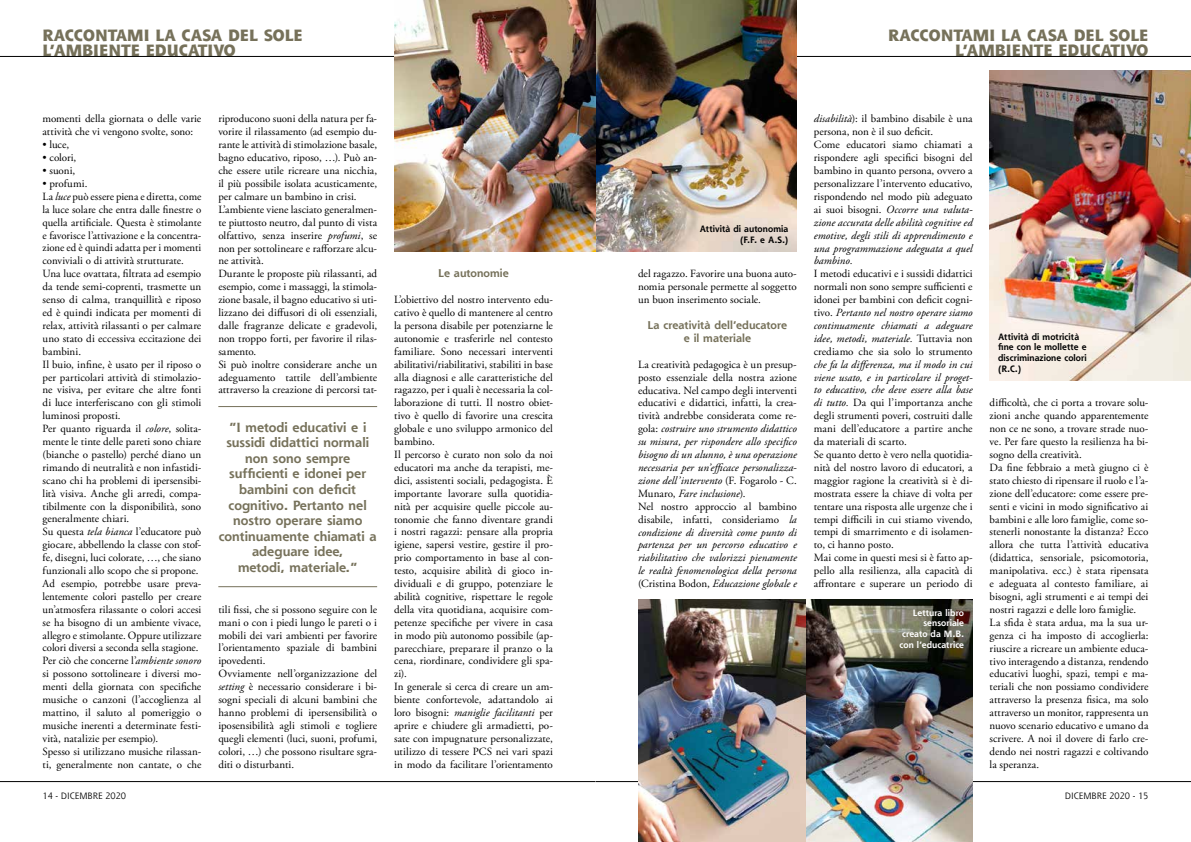
<style>
.page{position:relative;width:1191px;height:842px;background:#fff}
.page>*{position:absolute;margin:0;border:0;box-sizing:border-box;transform-origin:0 0}
.t1{font:800 16px/15.5px "Shannon";color:#76715a;text-align:right}
.t2{font:700 13px/15.6px "Shannon";color:#76715a;text-align:center}
.t3{font:11px/12.9px "Adobe Garamond Pro";letter-spacing:.005em;color:#000}
.t4{font:italic 11px/12.9px "Adobe Garamond Pro";letter-spacing:.005em;color:#000}
.t5{font:700 11px/12.9px "Shannon";color:#76715a;text-align:center}
.t6{font:700 9px/10.8px "Shannon";letter-spacing:.005em;color:#000}
.t7{font:700 9px/10.8px "Shannon";letter-spacing:.005em;color:#fff;text-align:right}
.t8{font:9px "Shannon";color:#000}
.s1{font-style:italic}
.s2{font-style:normal}
</style>
<div class="page">
<img style="left:989px;top:71px;width:202px;height:309px">
<hr style="left:218px;top:586px;width:159px;height:1px;background:#76715a">
<hr style="left:218px;top:406px;width:159px;height:1px;background:#76715a">
<hr style="left:0;top:781px;width:595px;height:1px;background:#000">
<hr style="left:595px;top:781px;width:596px;height:1px;background:#000">
<hr style="left:0;top:56px;width:595px;height:1px;background:#000">
<hr style="left:595px;top:56px;width:596px;height:1px;background:#000">
<img style="left:638px;top:600px;width:334px;height:242px">
<img style="left:394px;top:0;width:403px;height:251px">
<h1 class="t1" style="left:43px;top:27px;width:262px;text-align:left">RACCONTAMI LA CASA DEL SOLE<br>L’AMBIENTE EDUCATIVO</h1>
<p class="t3" style="left:43px;top:113px;width:160px">momenti della giornata o delle varie attività che vi vengono svolte, sono:</p>
<p class="t3" style="left:43px;top:139px;width:28px">• luce,</p>
<p class="t3" style="left:43px;top:152px;width:35px">• colori,</p>
<p class="t3" style="left:43px;top:165px;width:34px">• suoni,</p>
<p class="t3" style="left:43px;top:177px;width:160px">• profumi.<br>La <span class="s1">luce</span> può essere piena e diretta, come la luce solare che entra dalle finestre o quella artificiale. Questa è stimolante e favorisce l’attivazione e la concentra&shy;zione ed è quindi adatta per i momenti conviviali o di attività strutturate.<br>Una luce ovattata, filtrata ad esempio da tende semi-coprenti, trasmette un senso di calma, tranquillità e riposo ed è quindi indicata per momenti di relax, attività rilassanti o per calmare uno stato di eccessiva eccitazione dei bambini.<br>Il buio, infine, è usato per il riposo o per particolari attività di stimolazio&shy;ne visiva, per evitare che altre fonti di luce interferiscano con gli stimoli luminosi proposti.<br>Per quanto riguarda il <span class="s1">colore</span>, solita&shy;mente le tinte delle pareti sono chiare (bianche o pastello) perché diano un rimando di neutralità e non infastidi&shy;scano chi ha problemi di ipersensibi&shy;lità visiva. Anche gli arredi, compa&shy;tibilmente con la disponibilità, sono generalmente chiari.<br>Su questa <span class="s1">tela bianca</span> l’educatore può giocare, abbellendo la classe con stof&shy;fe, disegni, luci colorate, …, che siano funzionali allo scopo che si propone.<br>Ad esempio, potrebbe usare preva&shy;lentemente colori pastello per creare un’atmosfera rilassante o colori accesi se ha bisogno di un ambiente vivace, allegro e stimolante. Oppure utilizzare colori diversi a seconda sella stagione.<br>Per ciò che concerne l’<span class="s1">ambiente sonoro </span>si possono sottolineare i diversi mo&shy;menti della giornata con specifiche musiche o canzoni (l’accoglienza al mattino, il saluto al pomeriggio o musiche inerenti a determinate festi&shy;vità, natalizie per esempio).<br>Spesso si utilizzano musiche rilassan&shy;ti, generalmente non cantate, o che</p>
<p class="t3" style="left:218px;top:113px;width:160px">riproducono suoni della natura per fa&shy;vorire il rilassamento (ad esempio du&shy;rante le attività di stimolazione basale, bagno educativo, riposo, …). Può an&shy;che essere utile ricreare una nicchia, il più possibile isolata acusticamente, per calmare un bambino in crisi.<br>L’ambiente viene lasciato generalmen&shy;te piuttosto neutro, dal punto di vista olfattivo, senza inserire <span class="s1">profumi</span>, se non per sottolineare e rafforzare alcu&shy;ne attività.<br>Durante le proposte più rilassanti, ad esempio, come i massaggi, la stimola&shy;zione basale, il bagno educativo si uti&shy;lizzano dei diffusori di oli essenziali, dalle fragranze delicate e gradevoli, non troppo forti, per favorire il rilas&shy;samento.<br>Si può inoltre considerare anche un adeguamento tattile dell’ambiente attraverso la creazione di percorsi tat-</p>
<p class="t2" style="left:219px;top:419px;width:159px">“I metodi educativi e i sussidi didattici normali non sono sempre sufficienti e idonei per bambini con deficit cognitivo. Pertanto nel nostro operare siamo continuamente chiamati a adeguare idee,<br>metodi, materiale.”</p>
<p class="t3" style="left:218px;top:603px;width:160px">tili fissi, che si possono seguire con le mani o con i piedi lungo le pareti o i mobili dei vari ambienti per favorire l’orientamento spaziale di bambini ipovedenti.<br>Ovviamente nell’organizzazione del <span class="s1">setting</span> è necessario considerare i bi&shy;sogni speciali di alcuni bambini che hanno problemi di ipersensibilità o iposensibilità agli stimoli e togliere quegli elementi (luci, suoni, profumi, colori, …) che possono risultare sgra&shy;diti o disturbanti.</p>
<p class="t5" style="left:438px;top:267px;width:72px">Le autonomie</p>
<p class="t3" style="left:394px;top:294px;width:160px">L’obiettivo del nostro intervento edu&shy;cativo è quello di mantenere al centro la persona disabile per potenziarne le autonomie e trasferirle nel contesto familiare. Sono necessari interventi abilitativi/riabilitativi, stabiliti in base alla diagnosi e alle caratteristiche del ragazzo, per i quali è necessaria la col&shy;laborazione di tutti. Il nostro obiet&shy;tivo è quello di favorire una crescita globale e uno sviluppo armonico del bambino.<br>Il percorso è curato non solo da noi educatori ma anche da terapisti, me&shy;dici, assistenti sociali, pedagogista. È importante lavorare sulla quotidia&shy;nità per acquisire quelle piccole au&shy;tonomie che fanno diventare grandi i nostri ragazzi: pensare alla propria igiene, sapersi vestire, gestire il pro&shy;prio comportamento in base al con&shy;testo, acquisire abilità di gioco in&shy;dividuali e di gruppo, potenziare le abilità cognitive, rispettare le regole della vita quotidiana, acquisire com&shy;petenze specifiche per vivere in casa in modo più autonomo possibile (ap&shy;parecchiare, preparare il pranzo o la cena, riordinare, condividere gli spa&shy;zi).<br>In generale si cerca di creare un am&shy;biente confortevole, adattandolo ai loro bisogni: <span class="s1">maniglie facilitanti</span> per aprire e chiudere gli armadietti, po&shy;sate con impugnature personalizzate, utilizzo di tessere PCS nei vari spazi in modo da facilitare l’orientamento</p>
<h1 class="t1" style="left:888px;top:27px;width:262px">RACCONTAMI LA CASA DEL SOLE<br>L’AMBIENTE EDUCATIVO</h1>
<p class="t6" style="left:700px;top:223px;width:90px;text-align:right">Attività di autonomia (F.F. e A.S.)</p>
<p class="t3" style="left:638px;top:268px;width:160px;text-align:justify">del ragazzo. Favorire una buona auto&shy;nomia personale permette al soggetto un buon inserimento sociale.</p>
<p class="t5" style="left:647px;top:319px;width:141px">La creatività dell’educatore e il materiale</p>
<p class="t4" style="left:638px;top:358px;width:160px"><span class="s2">La creatività pedagogica è un presup&shy;posto essenziale della nostra azione educativa. Nel campo degli interventi educativi e didattici, infatti, la crea&shy;tività andrebbe considerata come re&shy;gola:</span> costruire uno strumento didattico su misura, per rispondere allo specifico bisogno di un alunno, è una operazione necessaria per un’efficace personalizza&shy;zione dell’intervento <span class="s2">(F. Fogarolo - C.<br>Munaro,</span> Fare inclusione<span class="s2">).<br>Nel nostro approccio al bambino disabile, infatti, consideriamo</span> la condizione di diversità come punto di partenza per un percorso educativo e riabilitativo che valorizzi pienamente le realtà fenomenologica della persona <span class="s2">(Cristina Bodon,</span> Educazione globale e</p>
<p class="t3" style="left:814px;top:113px;width:160px"><span class="s1">disabilità</span>): il bambino disabile è una persona, non è il suo deficit.<br>Come educatori siamo chiamati a rispondere agli specifici bisogni del bambino in quanto persona, ovvero a personalizzare l’intervento educativo, rispondendo nel modo più adeguato ai suoi bisogni. <span class="s1">Occorre una valuta&shy;zione accurata delle abilità cognitive ed emotive, degli stili di apprendimento e una programmazione adeguata a quel bambino.</span></p>
<p class="t3" style="left:814px;top:268px;width:160px;text-align:justify">I metodi educativi e i sussidi didattici normali non sono sempre sufficienti e idonei per bambini con deficit cogni&shy;tivo. <span class="s1">Pertanto nel nostro operare siamo continuamente chiamati a adeguare idee, metodi, materiale.</span> Tuttavia non crediamo che sia solo lo strumento</p>
<p class="t3" style="left:814px;top:358px;width:160px"><span class="s1">che fa la differenza, ma il modo in cui viene usato, e in particolare il proget&shy;to educativo, che deve essere alla base di tutto.</span> Da qui l’importanza anche degli strumenti poveri, costruiti dalle mani dell’educatore a partire anche da materiali di scarto.<br>Se quanto detto è vero nella quotidia&shy;nità del nostro lavoro di educatori, a maggior ragione la creatività si è di&shy;mostrata essere la chiave di volta per tentare una risposta alle urgenze che i tempi difficili in cui stiamo vivendo, tempi di smarrimento e di isolamen&shy;to, ci hanno posto.<br>Mai come in questi mesi si è fatto ap&shy;pello alla resilienza, alla capacità di affrontare e superare un periodo di</p>
<p class="t7" style="left:899px;top:607px;width:66px">Lettura libro sensoriale creato da M.B. con l’educatrice</p>
<p class="t6" style="left:998px;top:331px;width:90px">Attività di motricità fine con le mollette e discriminazione colori (R.C.)</p>
<p class="t3" style="left:989px;top:397px;width:160px">difficoltà, che ci porta a trovare solu&shy;zioni anche quando apparentemente non ce ne sono, a trovare strade nuo&shy;ve. Per fare questo la resilienza ha bi&shy;sogno della creatività.<br>Da fine febbraio a metà giugno ci è stato chiesto di ripensare il ruolo e l’a&shy;zione dell’educatore: come essere pre&shy;senti e vicini in modo significativo ai bambini e alle loro famiglie, come so&shy;stenerli nonostante la distanza? Ecco allora che tutta l’attività educativa (didattica, sensoriale, psicomotoria, manipolativa. ecc.) è stata ripensata e adeguata al contesto familiare, ai bisogni, agli strumenti e ai tempi dei nostri ragazzi e delle loro famiglie.<br>La sfida è stata ardua, ma la sua ur&shy;genza ci ha imposto di accoglierla: riuscire a ricreare un ambiente educa&shy;tivo interagendo a distanza, rendendo educativi luoghi, spazi, tempi e ma&shy;teriali che non possiamo condividere attraverso la presenza fisica, ma solo attraverso un monitor, rappresenta un nuovo scenario educativo e umano da scrivere. A noi il dovere di farlo cre&shy;dendo nei nostri ragazzi e coltivando la speranza.</p>
<p class="t8" style="left:43px;top:790px;width:85px">14 - DICEMBRE 2020</p>
<p class="t8" style="left:1065px;top:790px;width:85px">DICEMBRE 2020 - 15</p>
</div>
